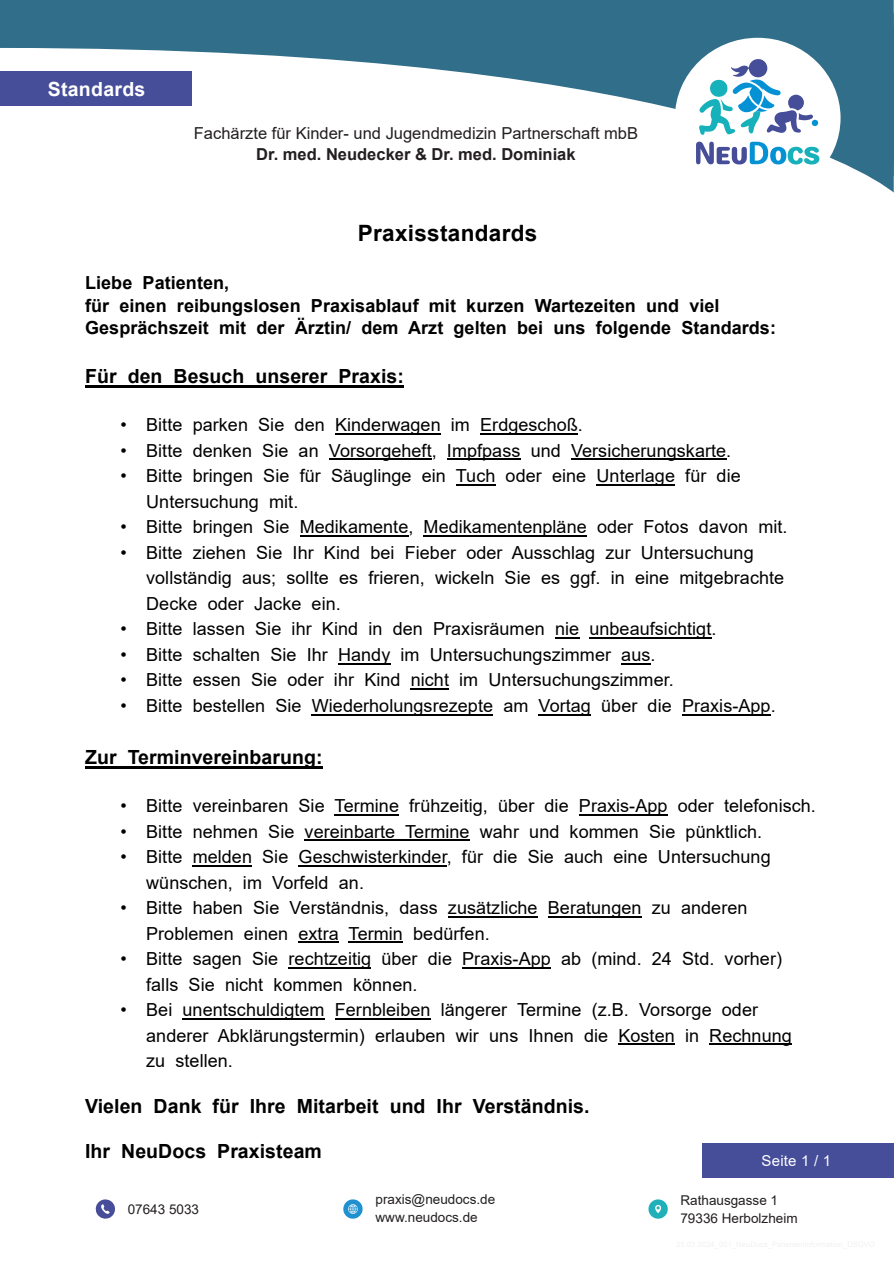
<style>
.page{position:relative;width:894px;height:1263px;background:#fff}
.page>*{position:absolute;margin:0;border:0;box-sizing:border-box;transform-origin:0 0}
.t1{font:700 22.5px "Arial";letter-spacing:.015em;color:#000}
.t2{font:700 19.5px "Arial";letter-spacing:.005em;color:#000}
.t3{font:700 19.5px "Arial";letter-spacing:.015em;color:#fff}
.t4{font:18px "Arial";letter-spacing:.005em;color:#000}
.t5{font:700 18px "Arial";letter-spacing:.005em;color:#000}
.t6{font:16.5px "Arial";color:#231f20}
.t7{font:700 16.5px "Arial";color:#231f20}
.t8{font:15px "Arial";letter-spacing:.015em;color:#fff}
.t9{font:13.5px "Arial";color:#231f20}
</style>
<div class="page">
<svg style="left:1px;top:0;width:892px;height:164px;fill:#306e89"></svg>
<div style="left:674px;top:38px;width:166px;height:160px;background:#fff;border-radius:50%"></div>
<svg style="left:698px;top:59px;width:120px;height:76px"></svg>
<svg style="left:696px;top:141px;width:123px;height:24px"></svg>
<svg style="left:648px;top:1199px;width:19px;height:20px"></svg>
<svg style="left:343px;top:1199px;width:19px;height:20px"></svg>
<svg style="left:95px;top:1199px;width:20px;height:20px"></svg>
<svg style="left:0;top:0;width:1px;height:72px"></svg>
<div style="left:701px;top:1143px;width:192px;height:35px;background:#464d99"></div>
<hr style="left:0;top:1143px;width:1px;height:35px;background:#464d99">
<div style="left:0;top:72px;width:192px;height:34px;background:#464d99"></div>
<hr style="left:85px;top:385px;width:319px;height:2px;background:#000">
<hr style="left:335px;top:433px;width:105px;height:2px;background:#000">
<hr style="left:480px;top:433px;width:97px;height:2px;background:#000">
<hr style="left:329px;top:459px;width:102px;height:1px;background:#000">
<hr style="left:447px;top:459px;width:73px;height:1px;background:#000">
<hr style="left:571px;top:459px;width:155px;height:1px;background:#000">
<hr style="left:455px;top:484px;width:40px;height:2px;background:#000">
<hr style="left:596px;top:484px;width:78px;height:2px;background:#000">
<hr style="left:299px;top:535px;width:109px;height:2px;background:#000">
<hr style="left:423px;top:535px;width:163px;height:2px;background:#000">
<hr style="left:554px;top:637px;width:25px;height:2px;background:#000">
<hr style="left:589px;top:637px;width:122px;height:2px;background:#000">
<hr style="left:338px;top:663px;width:52px;height:1px;background:#000">
<svg style="left:621px;top:663px;width:29px;height:1px"></svg>
<hr style="left:410px;top:688px;width:39px;height:2px;background:#000">
<hr style="left:312px;top:714px;width:181px;height:1px;background:#000">
<hr style="left:538px;top:714px;width:52px;height:1px;background:#000">
<hr style="left:681px;top:714px;width:89px;height:1px;background:#000">
<hr style="left:85px;top:766px;width:237px;height:2px;background:#000">
<hr style="left:334px;top:814px;width:65px;height:1px;background:#000">
<hr style="left:578px;top:814px;width:89px;height:1px;background:#000">
<hr style="left:304px;top:840px;width:165px;height:1px;background:#000">
<hr style="left:192px;top:865px;width:60px;height:1px;background:#000">
<hr style="left:298px;top:865px;width:148px;height:1px;background:#000">
<hr style="left:448px;top:916px;width:89px;height:1px;background:#000">
<hr style="left:547px;top:916px;width:94px;height:1px;background:#000">
<hr style="left:298px;top:942px;width:40px;height:1px;background:#000">
<hr style="left:348px;top:942px;width:55px;height:1px;background:#000">
<hr style="left:288px;top:967px;width:83px;height:1px;background:#000">
<hr style="left:462px;top:967px;width:88px;height:1px;background:#000">
<hr style="left:182px;top:1018px;width:142px;height:1px;background:#000">
<hr style="left:334px;top:1018px;width:96px;height:1px;background:#000">
<hr style="left:618px;top:1044px;width:56px;height:1px;background:#000">
<hr style="left:709px;top:1044px;width:82px;height:1px;background:#000">
<p class="t3" style="left:48px;top:82px;width:99px">Standards</p>
<p class="t6" style="left:194px;top:127px;width:445px">Fachärzte für Kinder- und Jugendmedizin Partnerschaft mbB</p>
<p class="t7" style="left:256px;top:148px;width:321px">Dr. med. Neudecker &amp; Dr. med. Dominiak</p>
<p class="t1" style="left:357px;top:225px;width:181px">Praxisstandards</p>
<p class="t5" style="left:85px;top:276px;width:145px">Liebe Patienten,</p>
<p class="t5" style="left:85px;top:299px;width:635px">für einen reibungslosen Praxisablauf mit kurzen Wartezeiten und viel</p>
<p class="t5" style="left:85px;top:321px;width:692px">Gesprächszeit mit der Ärztin/ dem Arzt gelten bei uns folgende Standards:</p>
<p class="t2" style="left:85px;top:369px;width:320px">Für den Besuch unserer Praxis:</p>
<p class="t4" style="left:121px;top:418px;width:463px">• Bitte parken Sie den Kinderwagen im Erdgeschoß.</p>
<p class="t4" style="left:121px;top:444px;width:612px">• Bitte denken Sie an Vorsorgeheft, Impfpass und Versicherungskarte.</p>
<p class="t4" style="left:121px;top:469px;width:621px">• Bitte bringen Sie für Säuglinge ein Tuch oder eine Unterlage für die</p>
<p class="t4" style="left:146px;top:495px;width:154px">Untersuchung mit.</p>
<p class="t4" style="left:121px;top:520px;width:668px">• Bitte bringen Sie Medikamente, Medikamentenpläne oder Fotos davon mit.</p>
<p class="t4" style="left:121px;top:546px;width:634px">• Bitte ziehen Sie Ihr Kind bei Fieber oder Ausschlag zur Untersuchung</p>
<p class="t4" style="left:146px;top:571px;width:639px">vollständig aus; sollte es frieren, wickeln Sie es ggf. in eine mitgebrachte</p>
<p class="t4" style="left:146px;top:597px;width:196px">Decke oder Jacke ein.</p>
<p class="t4" style="left:121px;top:622px;width:597px">• Bitte lassen Sie ihr Kind in den Praxisräumen nie unbeaufsichtigt.</p>
<p class="t4" style="left:121px;top:648px;width:536px">• Bitte schalten Sie Ihr Handy im Untersuchungszimmer aus.</p>
<p class="t4" style="left:121px;top:673px;width:554px">• Bitte essen Sie oder ihr Kind nicht im Untersuchungszimmer.</p>
<p class="t4" style="left:121px;top:699px;width:656px">• Bitte bestellen Sie Wiederholungsrezepte am Vortag über die Praxis-App.</p>
<p class="t2" style="left:85px;top:750px;width:239px">Zur Terminvereinbarung:</p>
<p class="t4" style="left:121px;top:799px;width:696px">• Bitte vereinbaren Sie Termine frühzeitig, über die Praxis-App oder telefonisch.</p>
<p class="t4" style="left:121px;top:825px;width:642px">• Bitte nehmen Sie vereinbarte Termine wahr und kommen Sie pünktlich.</p>
<p class="t4" style="left:121px;top:850px;width:651px">• Bitte melden Sie Geschwisterkinder, für die Sie auch eine Untersuchung</p>
<p class="t4" style="left:146px;top:876px;width:219px">wünschen, im Vorfeld an.</p>
<p class="t4" style="left:121px;top:901px;width:628px">• Bitte haben Sie Verständnis, dass zusätzliche Beratungen zu anderen</p>
<p class="t4" style="left:146px;top:927px;width:345px">Problemen einen extra Termin bedürfen.</p>
<p class="t4" style="left:121px;top:952px;width:662px">• Bitte sagen Sie rechtzeitig über die Praxis-App ab (mind. 24 Std. vorher)</p>
<p class="t4" style="left:146px;top:978px;width:273px">falls Sie nicht kommen können.</p>
<p class="t4" style="left:121px;top:1003px;width:638px">• Bei unentschuldigtem Fernbleiben längerer Termine (z.B. Vorsorge oder</p>
<p class="t4" style="left:146px;top:1029px;width:647px">anderer Abklärungstermin) erlauben wir uns Ihnen die Kosten in Rechnung</p>
<p class="t4" style="left:146px;top:1054px;width:88px">zu stellen.</p>
<p class="t2" style="left:85px;top:1099px;width:505px">Vielen Dank für Ihre Mitarbeit und Ihr Verständnis.</p>
<p class="t2" style="left:85px;top:1144px;width:238px">Ihr NeuDocs Praxisteam</p>
<p class="t8" style="left:761px;top:1155px;width:71px">Seite 1 / 1</p>
<p class="t9" style="left:128px;top:1204px;width:73px">07643 5033</p>
<p class="t9" style="left:375px;top:1194px;width:121px">praxis@neudocs.de</p>
<p class="t9" style="left:375px;top:1212px;width:104px">www.neudocs.de</p>
<p class="t9" style="left:680px;top:1195px;width:99px">Rathausgasse 1</p>
<p class="t9" style="left:680px;top:1213px;width:119px">79336 Herbolzheim</p>
</div>
